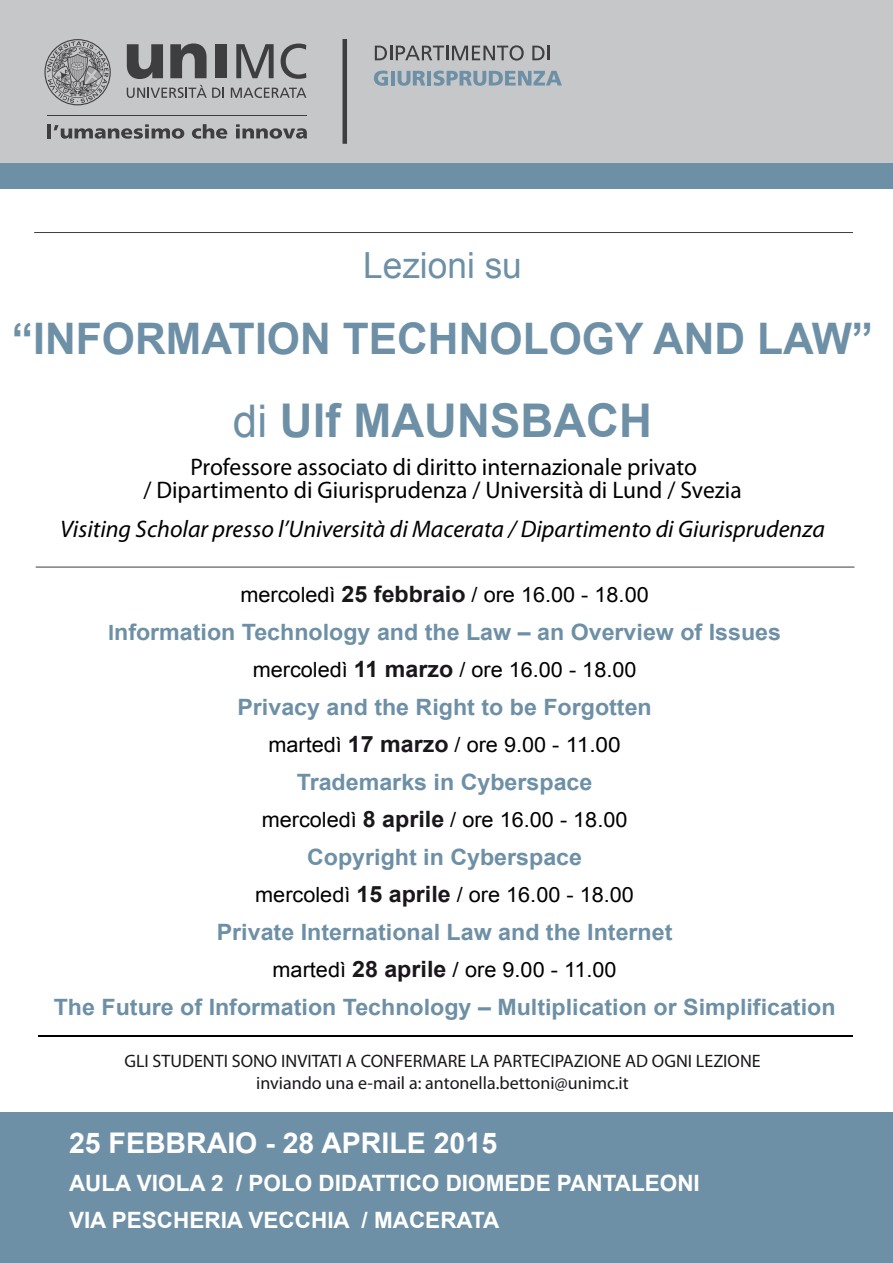
<style>
.page{position:relative;width:893px;height:1263px;background:#fff}
.page>*{position:absolute;margin:0;border:0;box-sizing:border-box;transform-origin:0 0}
.t1{font:700 46.5px "Arial";color:#6e90a6}
.t2{font:700 43.5px "Arial";color:#6e90a6}
.t3{font:36px "Arial";color:#6e90a6}
.t4{font:700 28.5px "Arial";color:#fff}
.t5{font:24px/22.8px "Myriad Pro";color:#000;text-align:center}
.t6{font:italic 24px "Myriad Pro";color:#000}
.t7{font:700 22.5px "Arial";color:#6e90a6}
.t8{font:700 22.5px/37.5px "Arial";color:#fff}
.t9{font:21px "Arial";color:#000}
.t10{font:18px/21.6px "Myriad Pro";color:#1a171b;text-align:center}
.s1{font-weight:400;font-size:45px}
.s2{font-weight:700;font-size:22.5px;color:#1a171b}
.s3{font-size:21px}
</style>
<div class="page">
<div style="left:0;top:0;width:893px;height:164px;background:#c6c7c8"></div>
<div style="left:0;top:163px;width:893px;height:26px;background:#6e90a6"></div>
<div style="left:0;top:1112px;width:893px;height:151px;background:#6e90a6"></div>
<svg style="left:44px;top:39px;width:67px;height:66px"></svg>
<svg style="left:127px;top:44px;width:36px;height:35px"></svg>
<svg style="left:170px;top:43px;width:37px;height:35px"></svg>
<div style="left:215px;top:44px;width:12px;height:34px;background:#3e3d40"></div>
<svg style="left:236px;top:44px;width:38px;height:34px"></svg>
<svg style="left:281px;top:44px;width:25px;height:35px"></svg>
<svg style="left:127px;top:85px;width:97px;height:13px"></svg>
<svg style="left:231px;top:87px;width:75px;height:11px"></svg>
<hr style="left:47px;top:124px;width:4px;height:14px;background:#3e3d40">
<svg style="left:54px;top:124px;width:130px;height:15px"></svg>
<svg style="left:192px;top:124px;width:35px;height:15px"></svg>
<svg style="left:236px;top:124px;width:71px;height:15px"></svg>
<hr style="left:47px;top:115px;width:260px;height:1px;background:#3e3d40">
<hr style="left:343px;top:39px;width:4px;height:105px;background:#3e3d40">
<svg style="left:375px;top:45px;width:149px;height:16px"></svg>
<svg style="left:532px;top:46px;width:18px;height:14px"></svg>
<svg style="left:374px;top:71px;width:14px;height:15px"></svg>
<hr style="left:391px;top:71px;width:4px;height:14px;background:#6e90a6">
<svg style="left:398px;top:71px;width:27px;height:15px"></svg>
<hr style="left:427px;top:71px;width:4px;height:14px;background:#6e90a6">
<svg style="left:434px;top:71px;width:128px;height:15px"></svg>
<hr style="left:38px;top:1035px;width:815px;height:2px;background:#000">
<h3 class="t3" style="left:363px;top:242px;width:160px">Lezioni su</h3>
<h2 class="t2" style="left:12px;top:310px;width:863px">“INFORMATION TECHNOLOGY AND LAW”</h2>
<h1 class="t1" style="left:233px;top:389px;width:421px"><span class="s1">di</span> Ulf MAUNSBACH</h1>
<p class="t5" style="left:143px;top:455px;width:600px">Professore associato di diritto internazionale privato<br>/ Dipartimento di Giurisprudenza / Università di Lund / Svezia</p>
<p class="t6" style="left:60px;top:514px;width:766px">Visiting Scholar presso l’Università di Macerata / Dipartimento di Giurisprudenza</p>
<p class="t9" style="left:240px;top:581px;width:410px">mercoledì <span class="s2">25 febbraio</span> / ore 16.00 - 18.00</p>
<p class="t7" style="left:108px;top:617px;width:674px"><span class="s3">I</span>nformation Technology and the Law – an Overview of Issues</p>
<p class="t9" style="left:253px;top:656px;width:385px">mercoledì <span class="s2">11 marzo</span> / ore 16.00 - 18.00</p>
<p class="t7" style="left:237px;top:692px;width:416px">Privacy and the Right to be Forgotten</p>
<p class="t9" style="left:268px;top:731px;width:354px">martedì <span class="s2">17 marzo</span> / ore 9.00 - 11.00</p>
<p class="t7" style="left:297px;top:767px;width:297px">Trademarks in Cyberspace</p>
<p class="t9" style="left:262px;top:806px;width:367px">mercoledì <span class="s2">8 aprile</span> / ore 16.00 - 18.00</p>
<p class="t7" style="left:307px;top:842px;width:276px">Copyright in Cyberspace</p>
<p class="t9" style="left:255px;top:881px;width:380px">mercoledì <span class="s2">15 aprile</span> / ore 16.00 - 18.00</p>
<p class="t7" style="left:217px;top:917px;width:457px">Private International Law and the Internet</p>
<p class="t9" style="left:273px;top:956px;width:346px">martedì <span class="s2">28 aprile</span> / ore 9.00 - 11.00</p>
<p class="t7" style="left:54px;top:992px;width:783px">The Future of Information Technology – Multiplication or Simplification</p>
<p class="t10" style="left:124px;top:1050px;width:638px">GLI STUDENTI SONO INVITATI A CONFERMARE LA PARTECIPAZIONE AD OGNI LEZIONE inviando una e-mail a: antonella.bettoni@unimc.it</p>
<p class="t4" style="left:69px;top:1124px;width:430px">25 FEBBRAIO - 28 APRILE 2015</p>
<p class="t8" style="left:69px;top:1165px;width:632px">AULA VIOLA 2 / POLO DIDATTICO DIOMEDE PANTALEONI<br>VIA PESCHERIA VECCHIA / MACERATA</p>
</div>
